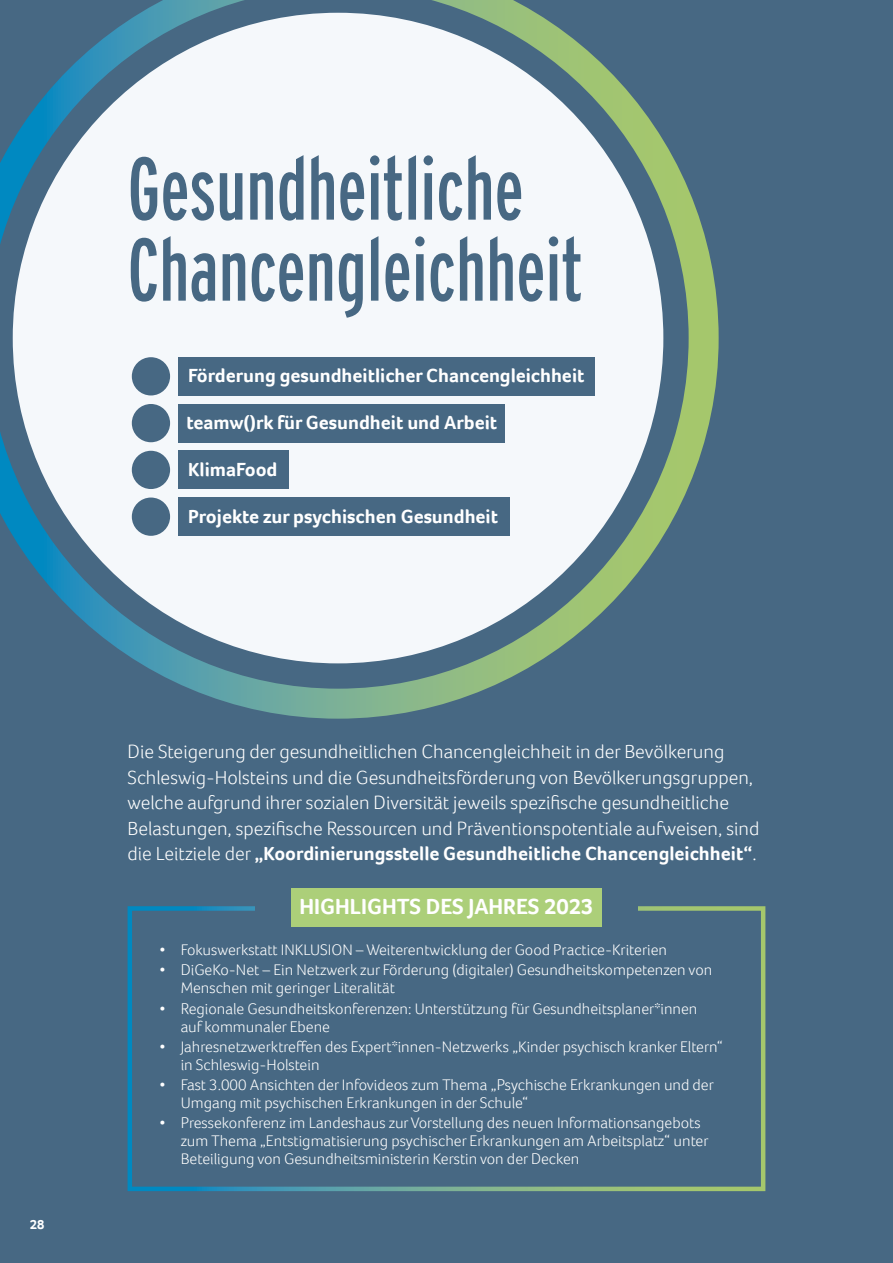
<style>
.page{position:relative;width:893px;height:1263px;background:#476883}
.page>*{position:absolute;margin:0;border:0;box-sizing:border-box;transform-origin:0 0}
.t1{font:88.5px/81px "Interstate Compressed";color:#476883}
.t2{font:700 22.5px "Foco";color:#fff}
.t3{font:300 19.5px/25.5px "Foco";color:#fff}
.t4{font:700 19.5px "Foco";color:#fff}
.t5{font:300 15.75px/18px "Foco";color:#fff}
.t6{font:700 13.5px "Foco";color:#fff}
.s1{font-weight:700}
</style>
<div class="page">
<svg style="left:0;top:0;width:719px;height:719px"></svg>
<div style="left:13px;top:13px;width:650px;height:650px;background:#f5f8fb;border-radius:50%"></div>
<div style="left:291px;top:889px;width:311px;height:38px;background:#accf79"></div>
<div style="left:132px;top:404px;width:38px;height:38px;background:#476883;border-radius:50%"></div>
<div style="left:179px;top:404px;width:326px;height:38px;background:#476883"></div>
<div style="left:132px;top:357px;width:38px;height:38px;background:#476883;border-radius:50%"></div>
<div style="left:179px;top:357px;width:416px;height:38px;background:#476883"></div>
<div style="left:132px;top:451px;width:38px;height:38px;background:#476883;border-radius:50%"></div>
<div style="left:179px;top:451px;width:110px;height:38px;background:#476883"></div>
<div style="left:132px;top:497px;width:38px;height:39px;background:#476883;border-radius:50%"></div>
<div style="left:179px;top:497px;width:331px;height:39px;background:#476883"></div>
<p class="t1" style="left:128px;top:148px;width:457px">Gesundheitliche<br>Chancengleichheit</p>
<p class="t4" style="left:188px;top:363px;width:398px">Förderung gesundheitlicher Chancengleichheit</p>
<p class="t4" style="left:186px;top:409px;width:312px">teamw()rk für Gesundheit und Arbeit</p>
<p class="t4" style="left:188px;top:456px;width:91px">KlimaFood</p>
<p class="t4" style="left:188px;top:503px;width:311px">Projekte zur psychischen Gesundheit</p>
<p class="t6" style="left:30px;top:1215px;width:16px">28</p>
<p class="t3" style="left:128px;top:738px;width:633px">Die Steigerung der gesundheitlichen Chancengleichheit in der Bevölkerung Schleswig-Holsteins und die Gesundheitsförderung von Bevölkerungsgruppen, welche aufgrund ihrer sozialen Diversität jeweils spezifische gesundheitliche Belastungen, spezifische Ressourcen und Präventionspotentiale aufweisen, sind die Leitziele der <span class="s1">„Koordinierungsstelle Gesundheitliche Chancengleichheit“</span>.</p>
<p class="t2" style="left:299px;top:892px;width:296px">HIGHLIGHTS DES JAHRES 2023</p>
<p class="t5" style="left:159px;top:941px;width:509px">• Fokuswerkstatt INKLUSION – Weiterentwicklung der Good Practice-Kriterien</p>
<p class="t5" style="left:181px;top:961px;width:533px;text-indent:-21px">• DiGeKo-Net – Ein Netzwerk zur Förderung (digitaler) Gesundheitskompetenzen von<br>Menschen mit geringer Literalität</p>
<p class="t5" style="left:181px;top:999px;width:518px;text-indent:-21px">• Regionale Gesundheitskonferenzen: Unterstützung für Gesundheitsplaner*innen auf kommunaler Ebene</p>
<p class="t5" style="left:181px;top:1037px;width:544px;text-indent:-21px">• Jahresnetzwerktreffen des Expert*innen-Netzwerks „Kinder psychisch kranker Eltern“ in Schleswig-Holstein</p>
<p class="t5" style="left:181px;top:1075px;width:535px;text-indent:-21px">• Fast 3.000 Ansichten der Infovideos zum Thema „Psychische Erkrankungen und der<br>Umgang mit psychischen Erkrankungen in der Schule“</p>
<p class="t5" style="left:181px;top:1113px;width:529px;text-indent:-21px">• Pressekonferenz im Landeshaus zur Vorstellung des neuen Informationsangebots zum Thema „Entstigmatisierung psychischer Erkrankungen am Arbeitsplatz“ unter<br>Beteiligung von Gesundheitsministerin Kerstin von der Decken</p>
</div>
